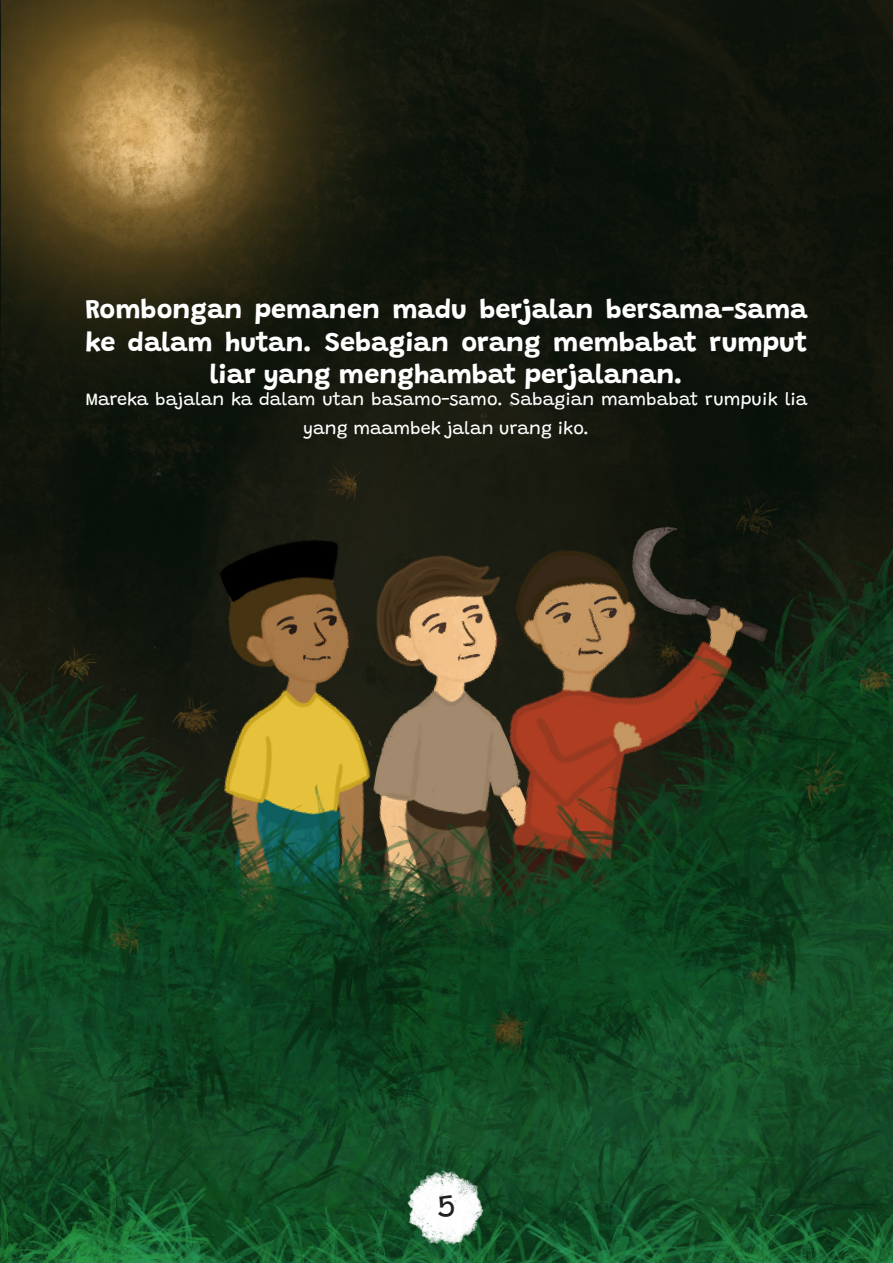
<style>
.page{position:relative;width:893px;height:1263px;background:#fff}
.page>*{position:absolute;margin:0;border:0;box-sizing:border-box;transform-origin:0 0}
.t1{font:33px "Grandstander";color:#231f20}
.t2{font:700 27px/32.4px "Grandstander";color:#fff;text-align:center}
.t3{font:18px/28.8px "Grandstander";color:#fff;text-align:center}
</style>
<div class="page">
<img style="left:0;top:0;width:893px;height:1263px">
<img style="left:392px;top:1161px;width:108px;height:102px">
<p class="t2" style="left:85px;top:291px;width:724px">Rombongan pemanen madu berjalan bersama-sama ke dalam hutan. Sebagian orang membabat rumput liar yang menghambat perjalanan.</p>
<p class="t3" style="left:85px;top:383px;width:724px">Mareka bajalan ka dalam utan basamo-samo. Sabagian mambabat rumpuik lia yang maambek jalan urang iko.</p>
<p class="t1" style="left:437px;top:1180px;width:20px">5</p>
</div>
